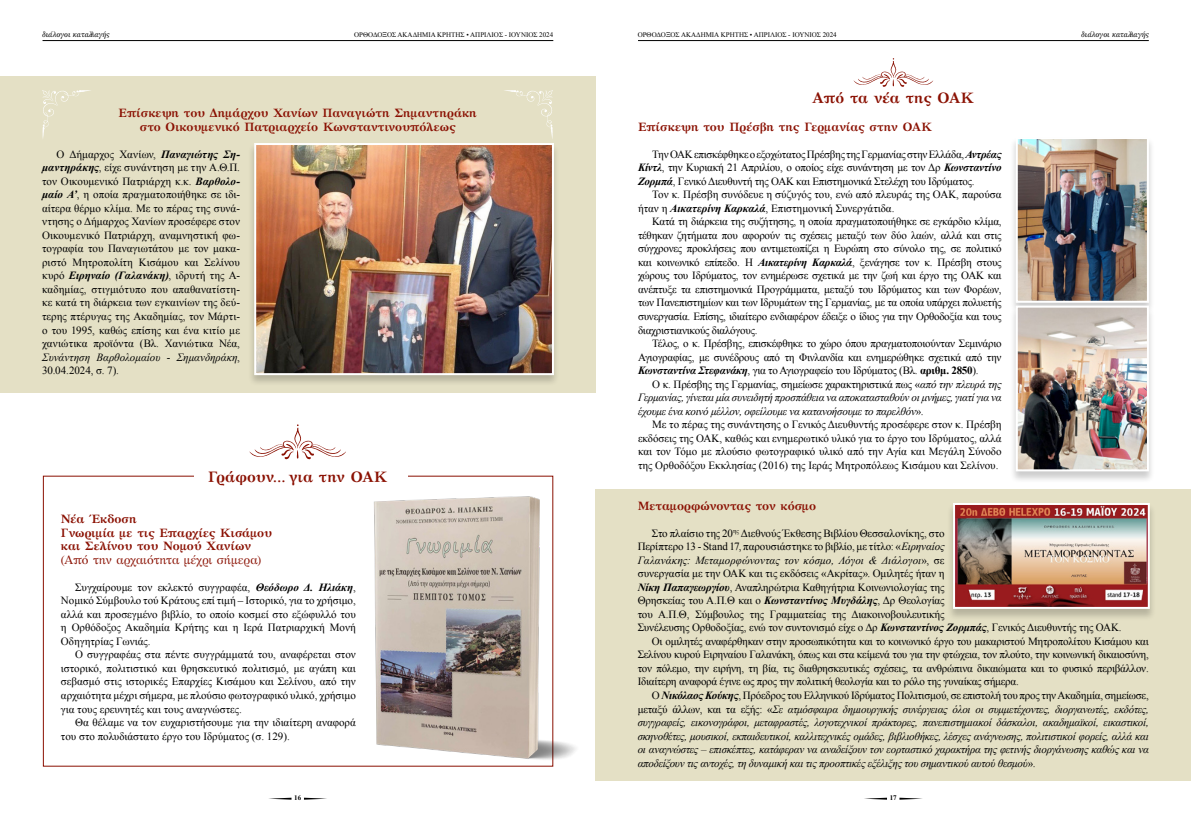
<style>
.page{position:relative;width:1191px;height:823px;background:#fff}
.page>*{position:absolute;margin:0;border:0;box-sizing:border-box;transform-origin:0 0}
.ημερομηνία{font:700 15px "GFS Artemisia";color:#8a1002}
.ημερομηνία-2{font:700 12px/13.5px "GFS Artemisia";letter-spacing:.005em;color:#8a1002}
.ημερομηνία-3{font:12px "GFS Artemisia";letter-spacing:.015em;color:#8a1002}
.text{font:11px/13.5px "Times New Roman";letter-spacing:-.01em;color:#000;text-align:justify}
.text-2{font:italic 11px/13.5px "Times New Roman";letter-spacing:-.02em;color:#000;text-align:justify}
.t1{font:8px "GFS Olga";color:#000}
.t2{font:7px "Times New Roman";color:#000}
.t3{font:700 7px "Times New Roman";color:#000}
.s1{font-weight:700;font-style:italic}
.s2{font-style:italic}
.s3{font-weight:700}
.s4{font-style:normal}
</style>
<div class="page">
<svg style="left:304px;top:797px;width:23px;height:2px"></svg>
<svg style="left:269px;top:797px;width:22px;height:2px"></svg>
<svg style="left:899px;top:797px;width:23px;height:2px"></svg>
<svg style="left:864px;top:797px;width:23px;height:2px"></svg>
<hr style="left:43px;top:40px;width:510px;height:1px;background:#000">
<hr style="left:638px;top:40px;width:510px;height:1px;background:#000">
<div style="left:0;top:77px;width:595px;height:316px;background:#e4e0c5"></div>
<div style="left:595px;top:489px;width:596px;height:291px;background:#e4e0c5"></div>
<div style="left:248px;top:143px;width:312px;height:243px;background:#000;opacity:.2"></div>
<img style="left:257px;top:146px;width:294px;height:226px">
<div style="left:254px;top:143px;width:300px;height:232px;border:2px solid #fff"></div>
<svg style="left:249px;top:424px;width:97px;height:35px"></svg>
<svg style="left:853px;top:58px;width:80px;height:29px"></svg>
<svg style="left:504px;top:90px;width:49px;height:49px"></svg>
<svg style="left:42px;top:90px;width:49px;height:48px"></svg>
<img style="left:354px;top:475px;width:222px;height:292px">
<div style="left:1009px;top:137px;width:145px;height:177px;background:#000;opacity:.2"></div>
<img style="left:1018px;top:140px;width:127px;height:159px">
<div style="left:1015px;top:137px;width:133px;height:165px;border:2px solid #fff"></div>
<div style="left:1009px;top:305px;width:145px;height:177px;background:#000;opacity:.2"></div>
<img style="left:1018px;top:308px;width:127px;height:160px">
<div style="left:1015px;top:305px;width:133px;height:166px;border:2px solid #fff"></div>
<div style="left:947px;top:502px;width:208px;height:118px;background:#000;opacity:.2"></div>
<img style="left:956px;top:505px;width:190px;height:100px">
<div style="left:953px;top:502px;width:196px;height:106px;border:2px solid #fff"></div>
<p class="t1" style="left:42px;top:30px;width:69px">διάλογοι καταλλαγής</p>
<p class="t2" style="left:354px;top:30px;width:201px">OΡΘΟΔΟΞΟΣ ΑΚΑΔΗΜΙΑ ΚΡΗΤΗΣ • ΑΠΡΙΛΙΟΣ - ΙΟΥΝΙΟΣ 2024</p>
<p class="t2" style="left:637px;top:30px;width:201px">OΡΘΟΔΟΞΟΣ ΑΚΑΔΗΜΙΑ ΚΡΗΤΗΣ • ΑΠΡΙΛΙΟΣ - ΙΟΥΝΙΟΣ 2024</p>
<p class="t1" style="left:1081px;top:30px;width:69px">διάλογοι καταλλαγής</p>
<p class="ημερομηνία-2" style="left:119px;top:105px;width:360px">Επίσκεψη του Δημάρχου Χανίων Παναγιώτη Σημαντηράκη</p>
<p class="ημερομηνία-2" style="left:140px;top:118px;width:317px">στο Οικουμενικό Πατριαρχείο Κωνσταντινουπόλεως</p>
<p class="text" style="left:42px;top:147px;width:199px;text-indent:14px">Ο Δήμαρχος Χανίων, <span class="s1">Παναγιώτης Ση&shy;μαντηράκης</span>, είχε συνάντηση με την Α.Θ.Π. τον Οικουμενικό Πατριάρχη κ.κ. <span class="s1">Βαρθολο&shy;μαίο Α’</span>, η οποία πραγματοποιήθηκε σε ιδι&shy;αίτερα θέρμο κλίμα. Με το πέρας της συνά&shy;ντησης ο Δήμαρχος Χανίων προσέφερε στον Οικουμενικό Πατριάρχη, αναμνηστική φω&shy;τογραφία του Παναγιωτάτου με τον μακα&shy;ριστό Μητροπολίτη Κισάμου και Σελίνου κυρό <span class="s1">Ειρηναίο (Γαλανάκη)</span>, ιδρυτή της Α&shy;καδημίας, στιγμιότυπο που απαθανατίστη&shy;κε κατά τη διάρκεια των εγκαινίων της δεύ&shy;τερης πτέρυγας της Ακαδημίας, τον Μάρτι&shy;ο του 1995, καθώς επίσης και ένα κιτίο με χανιώτικα προϊόντα (Βλ. Χανιώτικα Νέα, <span class="s2">Συνάντηση Βαρθολομαίου - Σημανδηράκη</span>, 30.04.2024, σ. 7).</p>
<p class="ημερομηνία" style="left:208px;top:464px;width:181px">Γράφουν… για την ΟΑΚ</p>
<p class="ημερομηνία-2" style="left:61px;top:510px;width:77px">Νέα Έκδοση</p>
<p class="ημερομηνία-2" style="left:61px;top:524px;width:213px">Γνωριμία με τις Επαρχίες Κισάμου και Σελίνου του Νομού Χανίων</p>
<p class="ημερομηνία-3" style="left:61px;top:550px;width:202px">(Από την αρχαιότητα μέχρι σήμερα)</p>
<p class="text" style="left:61px;top:579px;width:296px;text-indent:14px">Συγχαίρουμε τον εκλεκτό συγγραφέα, <span class="s1">Θεόδωρο Δ. Ηλιάκη</span>, Νομικό Σύμβουλο τού Κράτους επί τιμή – Ιστορικό, για το χρήσιμο, αλλά και προσεγμένο βιβλίο, το οποίο κοσμεί στο εξώφυλλό του η Ορθόδοξος Ακαδημία Κρήτης και η Ιερά Πατριαρχική Μονή Οδηγητρίας Γωνιάς.</p>
<p class="text" style="left:61px;top:647px;width:296px;text-indent:14px">Ο συγγραφέας στα πέντε συγγράμματά του, αναφέρεται στον ιστορικό, πολιτιστικό και θρησκευτικό πολιτισμό, με αγάπη και σεβασμό στις ιστορικές Επαρχίες Κισάμου και Σελίνου, από την αρχαιότητα μέχρι σήμερα, με πλούσιο φωτογραφικό υλικό, χρήσιμο για τους ερευνητές και τους αναγνώστες.</p>
<p class="text" style="left:61px;top:715px;width:296px;text-indent:14px">Θα θέλαμε να τον ευχαριστήσουμε για την ιδιαίτερη αναφορά του στο πολυδιάστατο έργο του Ιδρύματος (σ. 129).</p>
<p class="ημερομηνία" style="left:812px;top:86px;width:163px">Από τα νέα της ΟΑΚ</p>
<p class="ημερομηνία-2" style="left:638px;top:118px;width:295px">Επίσκεψη του Πρέσβη της Γερμανίας στην ΟΑΚ</p>
<p class="text" style="left:638px;top:147px;width:365px;text-indent:14px">Την ΟΑΚ επισκέφθηκε ο εξοχώτατος Πρέσβης της Γερμανίας στην Ελλάδα, <span class="s1">Αντρέας Κίντλ</span>, την Κυριακή 21 Απριλίου, ο οποίος είχε συνάντηση με τον Δρ <span class="s1">Κωνσταντίνο Ζορμπά</span>, Γενικό Διευθυντή της ΟΑΚ και Επιστημονικά Στελέχη του Ιδρύματος.</p>
<p class="text" style="left:638px;top:187px;width:365px;text-indent:14px">Τον κ. Πρέσβη συνόδευε η σύζυγός του, ενώ από πλευράς της ΟΑΚ, παρούσα ήταν η <span class="s1">Αικατερίνη Καρκαλά</span>, Επιστημονική Συνεργάτιδα.</p>
<p class="text" style="left:638px;top:214px;width:365px;text-indent:14px">Κατά τη διάρκεια της συζήτησης, η οποία πραγματοποιήθηκε σε εγκάρδιο κλίμα, τέθηκαν ζητήματα που αφορούν τις σχέσεις μεταξύ των δύο λαών, αλλά και στις σύγχρονες προκλήσεις που αντιμετωπίζει η Ευρώπη στο σύνολο της, σε πολιτικό και κοινωνικό επίπεδο. Η <span class="s1">Αικατερίνη Καρκαλά</span>, ξενάγησε τον κ. Πρέσβη στους χώρους του Ιδρύματος, τον ενημέρωσε σχετικά με την ζωή και έργο της ΟΑΚ και ανέπτυξε τα επιστημονικά Προγράμματα, μεταξύ του Ιδρύματος και των Φορέων, των Πανεπιστημίων και των Ιδρυμάτων της Γερμανίας, με τα οποία υπάρχει πολυετής συνεργασία. Επίσης, ιδιαίτερο ενδιαφέρον έδειξε ο ίδιος για την Ορθοδοξία και τους διαχριστιανικούς διαλόγους.</p>
<p class="text" style="left:638px;top:336px;width:365px;text-indent:14px">Τέλος, ο κ. Πρέσβης, επισκέφθηκε το χώρο όπου πραγματοποιούνταν Σεμινάριο Αγιογραφίας, με συνέδρους από τη Φινλανδία και ενημερώθηκε σχετικά από την <span class="s1">Κωνσταντίνα Στεφανάκη</span>, για το Αγιογραφείο του Ιδρύματος (Βλ. <span class="s3">αριθμ. 2850</span>).</p>
<p class="text-2" style="left:638px;top:377px;width:365px;text-indent:14px"><span class="s4">Ο κ. Πρέσβης της Γερμανίας, σημείωσε χαρακτηριστικά πως «</span>από την πλευρά της Γερμανίας, γίνεται μία συνειδητή προσπάθεια να αποκατασταθούν οι μνήμες, γιατί για να έχουμε ένα κοινό μέλλον, οφείλουμε να κατανοήσουμε το παρελθόν<span class="s4">».</span></p>
<p class="text" style="left:638px;top:417px;width:365px;text-indent:14px">Με το πέρας της συνάντησης ο Γενικός Διευθυντής προσέφερε στον κ. Πρέσβη εκδόσεις της ΟΑΚ, καθώς και ενημερωτικό υλικό για το έργο του Ιδρύματος, αλλά και τον Τόμο με πλούσιο φωτογραφικό υλικό από την Αγία και Μεγάλη Σύνοδο της Ορθοδόξου Εκκλησίας (2016) της Ιεράς Μητροπόλεως Κισάμου και Σελίνου.</p>
<p class="ημερομηνία-2" style="left:637px;top:497px;width:180px">Μεταμορφώνοντας τον κόσμο</p>
<p class="text" style="left:637px;top:525px;width:485px;text-align:left;text-indent:14px">Στο πλαίσιο της 20<sup>ης</sup> Διεθνούς Έκθεσης Βιβλίου Θεσσαλονίκης, στο<br>Περίπτερο 13 - Stand 17, παρουσιάστηκε το βιβλίο, με τίτλο: «<span class="s2">Ειρηναίος<br>Γαλανάκης: Μεταμορφώνοντας τον κόσμο, Λόγοι &amp; Διάλογοι</span>», σε<br>συνεργασία με την ΟΑΚ και τις εκδόσεις «Ακρίτας». Ομιλητές ήταν η<br><span class="s1">Νίκη Παπαγεωργίου</span>, Αναπληρώτρια Καθηγήτρια Κοινωνιολογίας της<br>Θρησκείας του Α.Π.Θ και ο <span class="s1">Κωνσταντίνος Μυγδάλης</span>, Δρ Θεολογίας<br>του Α.Π.Θ, Σύμβουλος της Γραμματείας της Διακοινοβουλευτικής<br>Συνέλευσης Ορθοδοξίας, ενώ τον συντονισμό είχε ο Δρ <span class="s1">Κωνσταντίνος Ζορμπάς</span>, Γενικός Διευθυντής της ΟΑΚ.</p>
<p class="text" style="left:637px;top:634px;width:512px;text-indent:14px">Οι ομιλητές αναφέρθηκαν στην προσωπικότητα και το κοινωνικό έργο του μακαριστού Μητροπολίτου Κισάμου και Σελίνου κυρού Ειρηναίου Γαλανάκη, όπως και στα κείμενά του για την φτώχεια, τον πλούτο, την κοινωνική δικαιοσύνη, τον πόλεμο, την ειρήνη, τη βία, τις διαθρησκευτικές σχέσεις, τα ανθρώπινα δικαιώματα και το φυσικό περιβάλλον.<br>Ιδιαίτερη αναφορά έγινε ως προς την πολιτική θεολογία και το ρόλο της γυναίκας σήμερα.</p>
<p class="text-2" style="left:637px;top:688px;width:513px;text-indent:14px"><span class="s4">Ο</span> <span class="s3">Νικόλαος Κούκης</span><span class="s4">, Πρόεδρος του Ελληνικού Ιδρύματος Πολιτισμού, σε επιστολή του προς την Ακαδημία, σημείωσε, μεταξύ άλλων, και τα εξής: «</span>Σε ατμόσφαιρα δημιουργικής συνέργειας όλοι οι συμμετέχοντες, διοργανωτές, εκδότες, συγγραφείς, εικονογράφοι, μεταφραστές, λογοτεχνικοί πράκτορες, πανεπιστημιακοί δάσκαλοι, ακαδημαϊκοί, εικαστικοί, σκηνοθέτες, μουσικοί, εκπαιδευτικοί, καλλιτεχνικές ομάδες, βιβλιοθήκες, λέσχες ανάγνωσης, πολιτιστικοί φορείς, αλλά και οι αναγνώστες – επισκέπτες, κατάφεραν να αναδείξουν τον εορταστικό χαρακτήρα της φετινής διοργάνωσης καθώς και να αποδείξουν τις αντοχές, τη δυναμική και τις προοπτικές εξέλιξης του σημαντικού αυτού θεσμού<span class="s4">».</span></p>
<p class="t3" style="left:294px;top:792px;width:8px">16</p>
<p class="t3" style="left:889px;top:792px;width:8px">17</p>
</div>
